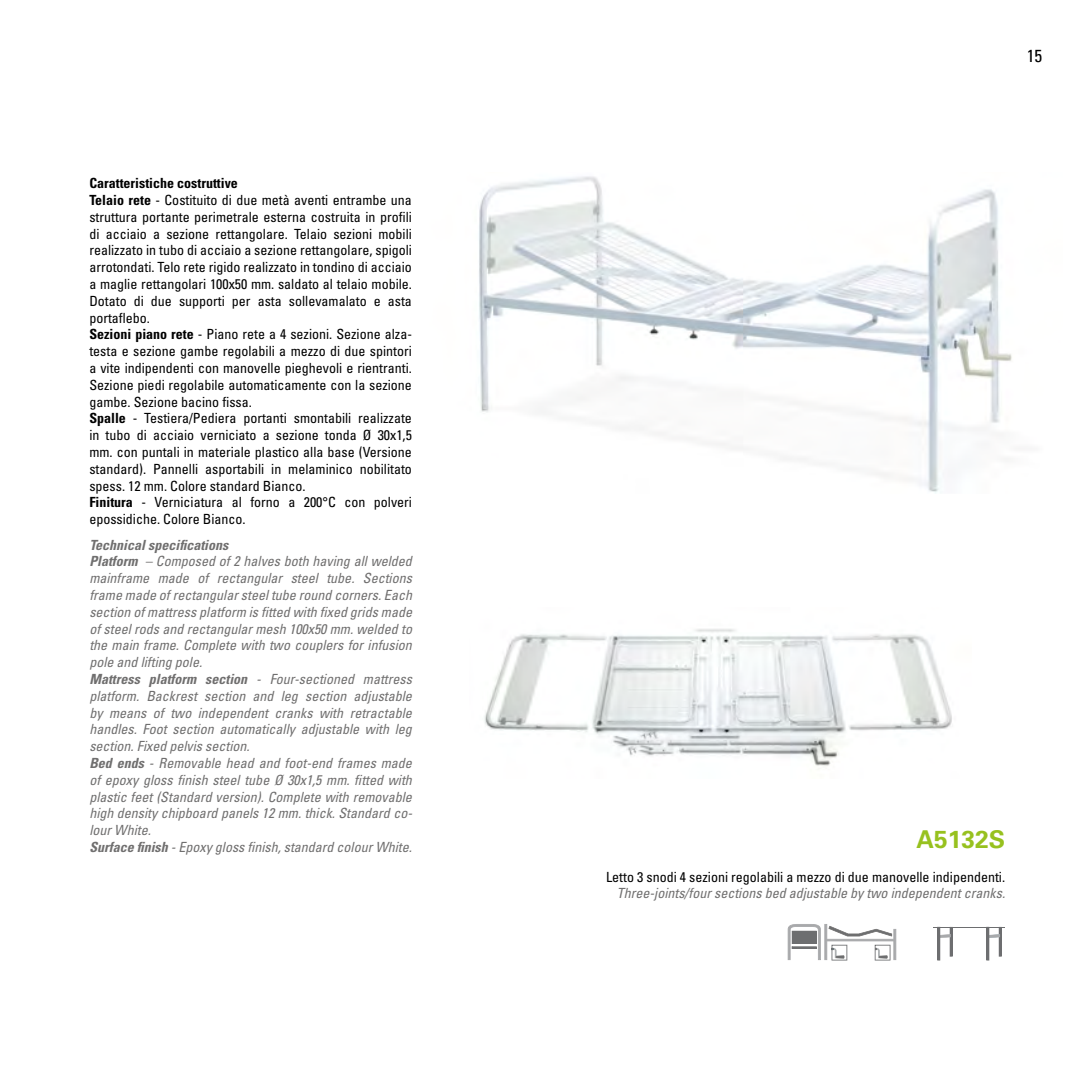
<style>
.page{position:relative;width:1092px;height:1092px;background:#fff}
.page>*{position:absolute;margin:0;border:0;box-sizing:border-box;transform-origin:0 0}
.t1{font:700 24.5px "Univers LT Std";color:#97c11f}
.t2{font:condensed 17.5px "Univers LT Std";color:#000}
.t3{font:condensed 14px/16.8px "Univers LT Std";color:#000}
.t4{font:italic condensed 14px/16.8px "Univers LT Std";color:#706f6f}
.s1{font-weight:700}
</style>
<div class="page">
<img style="left:479px;top:176px;width:533px;height:317px">
<hr style="left:933px;top:926px;width:72px;height:1px;background:#6d6e70">
<svg style="left:986px;top:926px;width:15px;height:34px"></svg>
<svg style="left:937px;top:926px;width:15px;height:34px"></svg>
<svg style="left:787px;top:924px;width:109px;height:36px"></svg>
<img style="left:484px;top:629px;width:468px;height:140px">
<p class="t3" style="left:89px;top:174px;width:324px"><span class="s1">Caratteristiche costruttive<br>Telaio rete</span> - Costituito di due metà aventi entrambe una struttura portante perimetrale esterna costruita in profili di acciaio a sezione rettangolare. Telaio sezioni mobili realizzato in tubo di acciaio a sezione rettangolare, spigoli arrotondati. Telo rete rigido realizzato in tondino di acciaio a maglie rettangolari 100x50 mm. saldato al telaio mobile.<br>Dotato di due supporti per asta sollevamalato e asta portaflebo.<br><span class="s1">Sezioni piano rete</span> - Piano rete a 4 sezioni. Sezione alza&shy;testa e sezione gambe regolabili a mezzo di due spintori a vite indipendenti con manovelle pieghevoli e rientranti.<br>Sezione piedi regolabile automaticamente con la sezione gambe. Sezione bacino fissa.<br><span class="s1">Spalle</span> - Testiera/Pediera portanti smontabili realizzate in tubo di acciaio verniciato a sezione tonda Ø 30x1,5 mm. con puntali in materiale plastico alla base (Versione standard). Pannelli asportabili in melaminico nobilitato spess. 12 mm. Colore standard Bianco.<br><span class="s1">Finitura</span> - Verniciatura al forno a 200°C con polveri epossidiche. Colore Bianco.</p>
<p class="t4" style="left:89px;top:536px;width:324px"><span class="s1">Technical specifications<br>Platform</span> – Composed of 2 halves both having all welded mainframe made of rectangular steel tube. Sections frame made of rectangular steel tube round corners. Each section of mattress platform is fitted with fixed grids made of steel rods and rectangular mesh 100x50 mm. welded to the main frame. Complete with two couplers for infusion pole and lifting pole.<br><span class="s1">Mattress platform section</span> - Four-sectioned mattress platform. Backrest section and leg section adjustable by means of two independent cranks with retractable handles. Foot section automatically adjustable with leg section. Fixed pelvis section.<br><span class="s1">Bed ends</span> - Removable head and foot-end frames made of epoxy gloss finish steel tube Ø 30x1,5 mm. fitted with plastic feet (Standard version). Complete with removable high density chipboard panels 12 mm. thick. Standard co&shy;lour White.<br><span class="s1">Surface finish</span> - Epoxy gloss finish, standard colour White.</p>
<p class="t2" style="left:1026px;top:45px;width:17px">15</p>
<h1 class="t1" style="left:916px;top:824px;width:90px">A5132S</h1>
<p class="t3" style="left:606px;top:867px;width:400px">Letto 3 snodi 4 sezioni regolabili a mezzo di due manovelle indipendenti.</p>
<p class="t4" style="left:617px;top:884px;width:390px">Three-joints/four sections bed adjustable by two independent cranks.</p>
</div>
